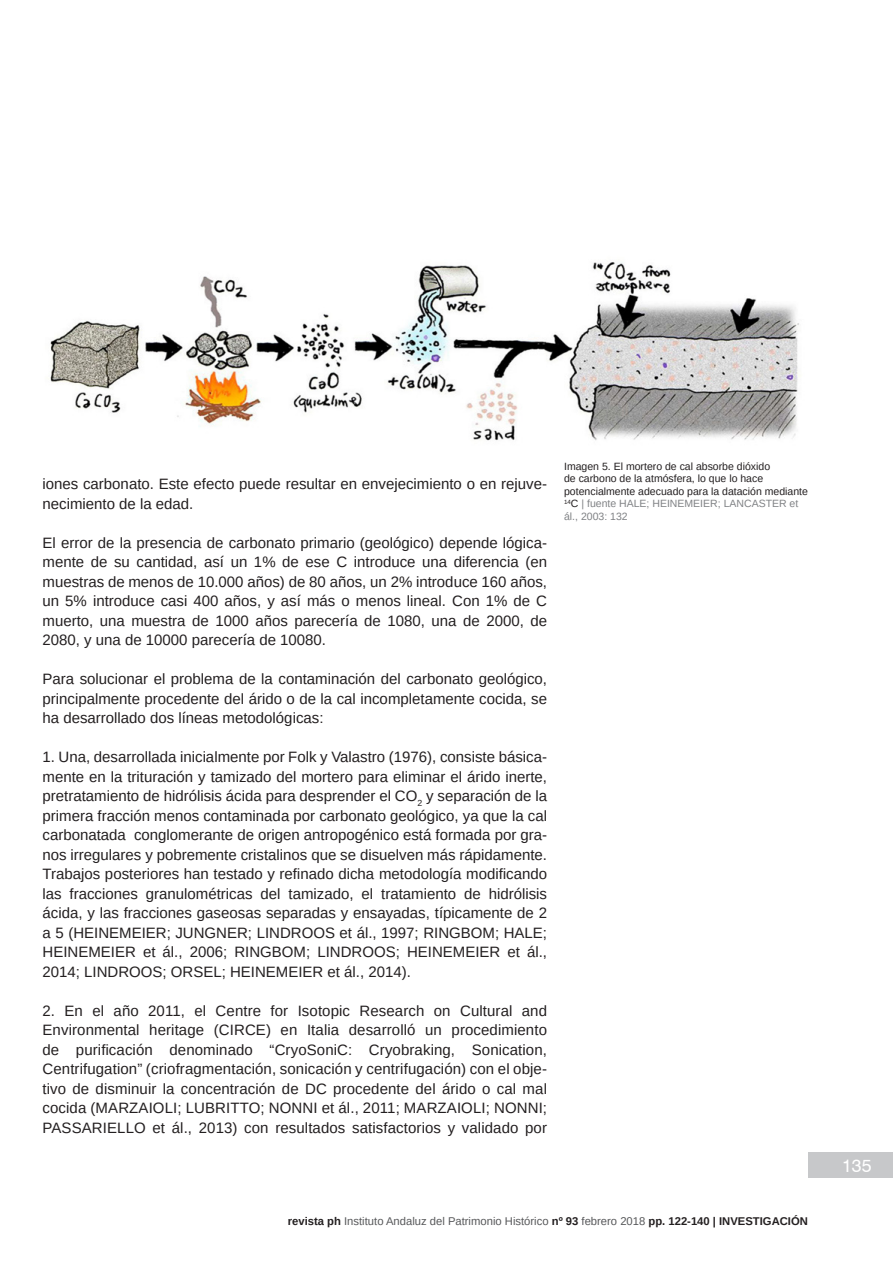
<style>
.page{position:relative;width:893px;height:1263px;background:#fff}
.page>*{position:absolute;margin:0;border:0;box-sizing:border-box;transform-origin:0 0}
.t1{font:18px "Swiss 721 BT";color:#fff}
.List_Paragraph{font:15px/19.5px "Arimo";color:#231f20;text-align:justify}
.t2{font:11.25px "Arimo";color:#57585a}
.Pie_de_Foto{font:10.5px/12.6px "Arimo";color:#231f20}
.s1{color:#808285}
.s2{font-weight:700;color:#231f20}
</style>
<div class="page">
<div style="left:808px;top:1152px;width:85px;height:26px;background:#c7c8ca"></div>
<img style="left:50px;top:262px;width:750px;height:179px">
<p class="List_Paragraph" style="left:43px;top:474px;width:506px">iones carbonato. Este efecto puede resultar en envejecimiento o en rejuve&shy;necimiento de la edad.</p>
<p class="List_Paragraph" style="left:43px;top:533px;width:506px">El error de la presencia de carbonato primario (geológico) depende lógica&shy;mente de su cantidad, así un 1% de ese C introduce una diferencia (en muestras de menos de 10.000 años) de 80 años, un 2% introduce 160 años, un 5% introduce casi 400 años, y así más o menos lineal. Con 1% de C muerto, una muestra de 1000 años parecería de 1080, una de 2000, de 2080, y una de 10000 parecería de 10080.</p>
<p class="List_Paragraph" style="left:43px;top:669px;width:506px">Para solucionar el problema de la contaminación del carbonato geológico, principalmente procedente del árido o de la cal incompletamente cocida, se ha desarrollado dos líneas metodológicas:</p>
<p class="List_Paragraph" style="left:43px;top:747px;width:506px">1. Una, desarrollada inicialmente por Folk y Valastro (1976), consiste básica&shy;mente en la trituración y tamizado del mortero para eliminar el árido inerte, pretratamiento de hidrólisis ácida para desprender el CO<sub>2</sub> y separación de la primera fracción menos contaminada por carbonato geológico, ya que la cal carbonatada conglomerante de origen antropogénico está formada por gra&shy;nos irregulares y pobremente cristalinos que se disuelven más rápidamente.<br>Trabajos posteriores han testado y refinado dicha metodología modificando las fracciones granulométricas del tamizado, el tratamiento de hidrólisis ácida, y las fracciones gaseosas separadas y ensayadas, típicamente de 2 a 5 (HEINEMEIER; JUNGNER; LINDROOS et ál., 1997; RINGBOM; HALE; HEINEMEIER et ál., 2006; RINGBOM; LINDROOS; HEINEMEIER et ál., 2014; LINDROOS; ORSEL; HEINEMEIER et ál., 2014).</p>
<p class="List_Paragraph" style="left:43px;top:1001px;width:506px">2. En el año 2011, el Centre for Isotopic Research on Cultural and Environmental heritage (CIRCE) en Italia desarrolló un procedimiento de purificación denominado “CryoSoniC: Cryobraking, Sonication, Centrifugation” (criofragmentación, sonicación y centrifugación) con el obje&shy;tivo de disminuir la concentración de DC procedente del árido o cal mal cocida (MARZAIOLI; LUBRITTO; NONNI et ál., 2011; MARZAIOLI; NONNI; PASSARIELLO et ál., 2013) con resultados satisfactorios y validado por</p>
<p class="Pie_de_Foto" style="left:564px;top:460px;width:245px">Imagen 5. El mortero de cal absorbe dióxido<br>de carbono de la atmósfera, lo que lo hace potencialmente adecuado para la datación mediante <sup>14</sup>C <span class="s1">| fuente HALE; HEINEMEIER; LANCASTER et ál., 2003: 132</span></p>
<p class="t2" style="left:288px;top:1213px;width:521px"><span class="s2">revista ph</span> Instituto Andaluz del Patrimonio Histórico <span class="s2">nº 93</span> febrero 2018 <span class="s2">pp. 122-140 | INVESTIGACIÓN</span></p>
<p class="t1" style="left:842px;top:1154px;width:31px">135</p>
</div>
